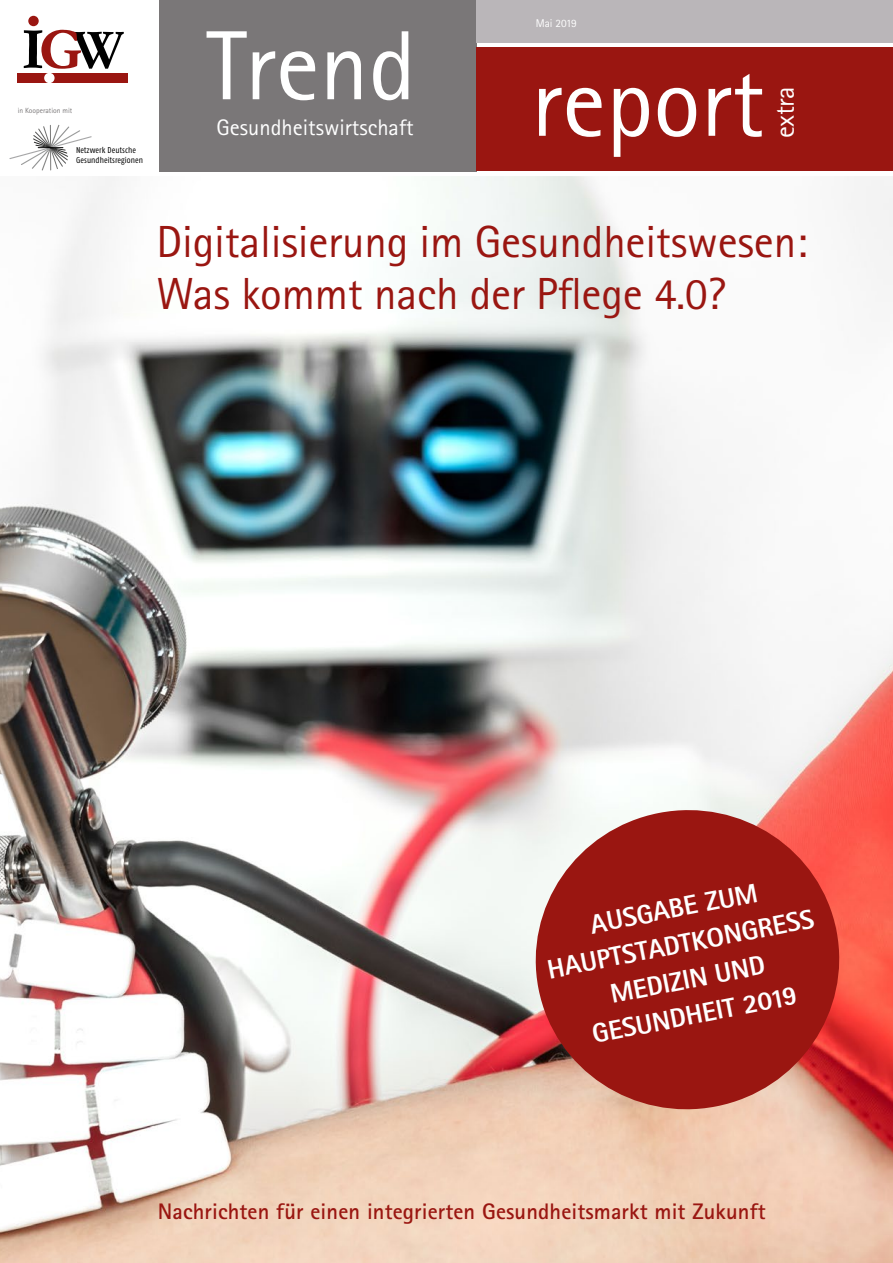
<style>
.page{position:relative;width:893px;height:1263px;background:#fff}
.page>*{position:absolute;margin:0;border:0;box-sizing:border-box;transform-origin:0 0}
.t1{font:98.55px "Rotis Sans Serif";color:#fff}
.t2{font:45px/52.5px "Rotis Sans Serif";letter-spacing:-.005em;color:#9a1611}
.t3{font:800 27px/36px "Rotis Sans Serif";color:#fff;text-align:center}
.t4{font:26.85px "Rotis Sans Serif";letter-spacing:-.02em;color:#fff}
.t5{font:700 22.5px "Rotis Sans Serif";letter-spacing:.005em;color:#9a1611}
.t6{font:22.5px "Rotis Sans Serif";color:#fff}
.t7{font:11.25px "Rotis Sans Serif";color:#fff}
.t8{font:8.55px/9.4px "Fago Co Regular Tf";letter-spacing:.01em;color:#000}
.t9{font:7.5px "Rotis Sans Serif";color:#7a7778}
</style>
<div class="page">
<img style="left:0;top:177px;width:893px;height:1086px">
<div style="left:159px;top:0;width:317px;height:171px;background:#7a7778"></div>
<div style="left:476px;top:0;width:417px;height:42px;background:#bab6b9"></div>
<div style="left:476px;top:48px;width:417px;height:123px;background:#9a1611"></div>
<div style="left:17px;top:73px;width:110px;height:10px;background:#9a1611"></div>
<svg style="left:24px;top:30px;width:100px;height:39px"></svg>
<div style="left:28px;top:16px;width:11px;height:10px;background:#9a1611;border-radius:50%"></div>
<div style="left:44px;top:73px;width:11px;height:10px;background:#fff;border-radius:50%"></div>
<svg style="left:9px;top:125px;width:83px;height:46px"></svg>
<svg style="left:523px;top:797px;width:329px;height:325px;background:#b5463f"></svg>
<p class="t9" style="left:18px;top:106px;width:56px">in Kooperation mit</p>
<p class="t8" style="left:76px;top:145px;width:68px">Netzwerk Deutsche<br>Gesundheitsregionen</p>
<h1 class="t1" style="left:207px;top:8px;width:211px">Trend</h1>
<p class="t6" style="left:217px;top:114px;width:199px">Gesundheitswirtschaft</p>
<p class="t7" style="left:536px;top:16px;width:42px">Mai 2019</p>
<h1 class="t1" style="left:531px;top:44px;width:235px">report</h1>
<p class="t4" style="left:769px;top:138px;width:53px;rotate:-90deg">extra</p>
<p class="t2" style="left:156px;top:215px;width:653px">Digitalisierung im Gesundheitswesen:<br>Was kommt nach der Pflege 4.0?</p>
<p class="t3" style="left:537px;top:916px;width:273px;rotate:-11deg">AUSGABE ZUM<br>HAUPTSTADTKONGRESS<br>MEDIZIN UND<br>GESUNDHEIT 2019</p>
<p class="t5" style="left:158px;top:1197px;width:609px">Nachrichten für einen integrierten Gesundheitsmarkt mit Zukunft</p>
</div>
